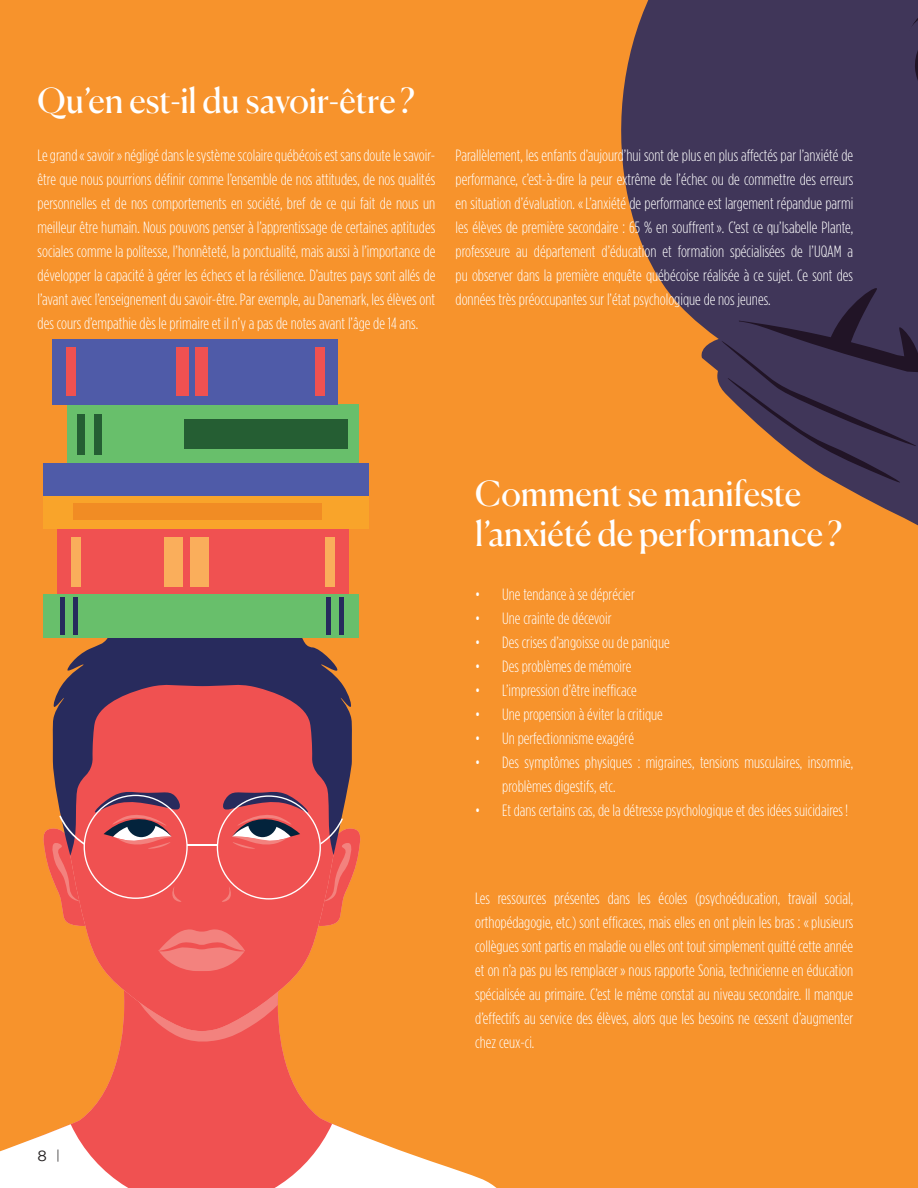
<style>
.page{position:relative;width:918px;height:1188px;background:#f7932c}
.page>*{position:absolute;margin:0;border:0;box-sizing:border-box;transform-origin:0 0}
.t1{font:34.5px/40.5px "Canela";color:#fff}
.t2{font:300 16.35px/24px "Gotham Condensed";color:#fff;text-align:justify}
.t3{font:15px "Gotham";color:#231f20}
.s1{font-size:13.2px}
</style>
<div class="page">
<svg style="left:71px;top:1043px;width:261px;height:81px;fill:#f05151"></svg>
<svg style="left:0;top:1124px;width:497px;height:64px"></svg>
<svg style="left:52px;top:638px;width:300px;height:151px;background:#944354"></svg>
<svg style="left:43px;top:789px;width:318px;height:254px"></svg>
<hr style="left:187px;top:844px;width:31px;height:2px;background:#fff">
<div style="left:67px;top:404px;width:292px;height:59px;background:#68bf6b"></div>
<div style="left:184px;top:419px;width:164px;height:30px;background:#255e33"></div>
<div style="left:77px;top:414px;width:8px;height:41px;background:#255e33"></div>
<div style="left:94px;top:414px;width:8px;height:41px;background:#255e33"></div>
<div style="left:43px;top:594px;width:316px;height:44px;background:#68bf6b"></div>
<div style="left:60px;top:598px;width:5px;height:37px;background:#262b5d"></div>
<div style="left:73px;top:598px;width:5px;height:37px;background:#262b5d"></div>
<div style="left:326px;top:598px;width:5px;height:37px;background:#262b5d"></div>
<div style="left:339px;top:598px;width:5px;height:37px;background:#262b5d"></div>
<div style="left:57px;top:529px;width:292px;height:65px;background:#f05151"></div>
<div style="left:164px;top:537px;width:19px;height:50px;background:#faae5b"></div>
<div style="left:190px;top:537px;width:19px;height:50px;background:#faae5b"></div>
<div style="left:71px;top:537px;width:10px;height:49px;background:#faae5b"></div>
<div style="left:325px;top:537px;width:10px;height:50px;background:#faae5b"></div>
<div style="left:43px;top:496px;width:326px;height:33px;background:#f9a42a"></div>
<div style="left:73px;top:504px;width:249px;height:16px;background:#f18c24"></div>
<div style="left:43px;top:463px;width:326px;height:33px;background:#4f5ba8"></div>
<div style="left:52px;top:339px;width:286px;height:66px;background:#4f5ba8"></div>
<div style="left:176px;top:347px;width:12px;height:49px;background:#f05151"></div>
<div style="left:196px;top:347px;width:12px;height:49px;background:#f05151"></div>
<div style="left:66px;top:347px;width:9px;height:49px;background:#f05151"></div>
<div style="left:315px;top:347px;width:9px;height:49px;background:#f05151"></div>
<svg style="left:621px;top:0;width:100px;height:358px;fill:#403659"></svg>
<svg style="left:702px;top:243px;width:216px;height:283px"></svg>
<svg style="left:721px;top:0;width:197px;height:484px;background:#483954"></svg>
<p class="t1" style="left:38px;top:77px;width:379px">Qu’en est-il du savoir-être ?</p>
<p class="t2" style="left:38px;top:143px;width:399px">Le grand «savoir» négligé dans le système scolaire québécois est sans doute le savoir&shy;être que nous pourrions définir comme l’ensemble de nos attitudes, de nos qualités personnelles et de nos comportements en société, bref de ce qui fait de nous un meilleur être humain. Nous pouvons penser à l’apprentissage de certaines aptitudes sociales comme la politesse, l’honnêteté, la ponctualité, mais aussi à l’importance de développer la capacité à gérer les échecs et la résilience. D’autres pays sont allés de l’avant avec l’enseignement du savoir-être. Par exemple, au Danemark, les élèves ont des cours d’empathie dès le primaire et il n’y a pas de notes avant l’âge de 14 ans.</p>
<p class="t2" style="left:456px;top:143px;width:399px">Parallèlement, les enfants d’aujourd’hui sont de plus en plus affectés par l’anxiété de performance, c’est-à-dire la peur extrême de l’échec ou de commettre des erreurs en situation d’évaluation. «L’anxiété de performance est largement répandue parmi les élèves de première secondaire : 65 % en souffrent». C’est ce qu’Isabelle Plante, professeure au département d’éducation et formation spécialisées de l’UQAM a pu observer dans la première enquête québécoise réalisée à ce sujet. Ce sont des données très préoccupantes sur l’état psychologique de nos jeunes.</p>
<p class="t1" style="left:475px;top:470px;width:369px">Comment se manifeste l’anxiété de performance ?</p>
<p class="t2" style="left:475px;top:582px;width:161px">• Une tendance à se déprécier</p>
<p class="t2" style="left:475px;top:606px;width:138px">• Une crainte de décevoir</p>
<p class="t2" style="left:475px;top:630px;width:196px">• Des crises d’angoisse ou de panique</p>
<p class="t2" style="left:475px;top:654px;width:158px">• Des problèmes de mémoire</p>
<p class="t2" style="left:475px;top:678px;width:163px">• L’impression d’être inefficace</p>
<p class="t2" style="left:475px;top:702px;width:189px">• Une propension à éviter la critique</p>
<p class="t2" style="left:475px;top:726px;width:160px">• Un perfectionnisme exagéré</p>
<p class="t2" style="left:502px;top:750px;width:353px;text-indent:-27px">• Des symptômes physiques : migraines, tensions musculaires, insomnie, problèmes digestifs, etc.</p>
<p class="t2" style="left:475px;top:798px;width:375px">• Et dans certains cas, de la détresse psychologique et des idées suicidaires!</p>
<p class="t3" style="left:38px;top:1148px;width:24px">8 <span class="s1">|</span></p>
<p class="t2" style="left:475px;top:886px;width:380px">Les ressources présentes dans les écoles (psychoéducation, travail social, orthopédagogie, etc.) sont efficaces, mais elles en ont plein les bras : «plusieurs collègues sont partis en maladie ou elles ont tout simplement quitté cette année et on n’a pas pu les remplacer» nous rapporte Sonia, technicienne en éducation spécialisée au primaire. C’est le même constat au niveau secondaire. Il manque d’effectifs au service des élèves, alors que les besoins ne cessent d’augmenter chez ceux-ci.</p>
</div>
